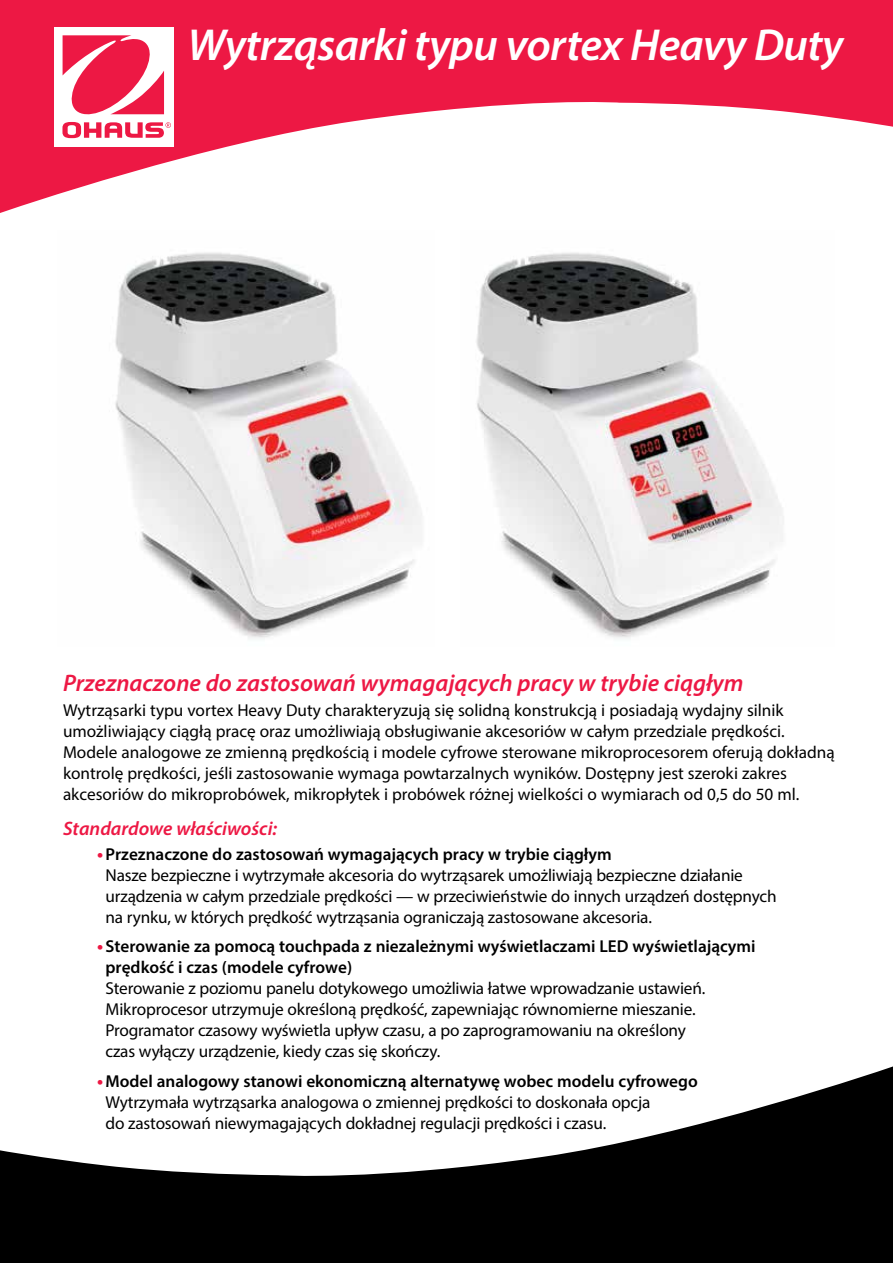
<style>
.page{position:relative;width:893px;height:1263px;background:#fff}
.page>*{position:absolute;margin:0;border:0;box-sizing:border-box;transform-origin:0 0}
.t1{font:italic 600 45px "Myriad Pro";letter-spacing:-.015em;color:#fff}
.t2{font:italic 600 24px "Myriad Pro";color:#ed1844}
.t3{font:italic 600 19.5px "Myriad Pro";color:#ed1844}
.t4{font:17.25px/21px "Myriad Pro";letter-spacing:-.01em;color:#000}
.t5{font:600 17.25px/21px "Myriad Pro";color:#000}
.s1{font-weight:700;font-size:18px;color:#ed1844}
.s2{font-weight:600}
</style>
<div class="page">
<svg style="left:0;top:0;width:893px;height:213px;fill:#ed1844"></svg>
<div style="left:54px;top:27px;width:120px;height:119px;background:#fff"></div>
<svg style="left:62px;top:35px;width:109px;height:103px"></svg>
<svg style="left:0;top:1066px;width:893px;height:197px;fill:#000"></svg>
<img style="left:115px;top:252px;width:307px;height:386px">
<img style="left:476px;top:252px;width:308px;height:386px">
<h1 class="t1" style="left:187px;top:16px;width:658px">Wytrząsarki typu vortex Heavy Duty</h1>
<h2 class="t2" style="left:63px;top:667px;width:682px">Przeznaczone do zastosowań wymagających pracy w trybie ciągłym</h2>
<p class="t4" style="left:63px;top:700px;width:773px">Wytrząsarki typu vortex Heavy Duty charakteryzują się solidną konstrukcją i posiadają wydajny silnik umożliwiający ciągłą pracę oraz umożliwiają obsługiwanie akcesoriów w całym przedziale prędkości.<br>Modele analogowe ze zmienną prędkością i modele cyfrowe sterowane mikroprocesorem oferują dokładną kontrolę prędkości, jeśli zastosowanie wymaga powtarzalnych wyników. Dostępny jest szeroki zakres akcesoriów do mikroprobówek, mikropłytek i probówek różnej wielkości o wymiarach od 0,5 do 50 ml.</p>
<p class="t3" style="left:63px;top:816px;width:216px">Standardowe właściwości:</p>
<p class="t4" style="left:106px;top:843px;width:673px;text-indent:-9px"><span class="s1">•</span> <span class="s2">Przeznaczone do zastosowań wymagających pracy w trybie ciągłym<br></span>Nasze bezpieczne i wytrzymałe akcesoria do wytrząsarek umożliwiają bezpieczne działanie urządzenia w całym przedziale prędkości — w przeciwieństwie do innych urządzeń dostępnych na rynku, w których prędkość wytrząsania ograniczają zastosowane akcesoria.</p>
<p class="t5" style="left:106px;top:936px;width:652px;text-indent:-9px"><span class="s1">•</span> Sterowanie za pomocą touchpada z niezależnymi wyświetlaczami LED wyświetlającymi prędkość i czas (modele cyfrowe)</p>
<p class="t4" style="left:106px;top:978px;width:601px">Sterowanie z poziomu panelu dotykowego umożliwia łatwe wprowadzanie ustawień.<br>Mikroprocesor utrzymuje określoną prędkość, zapewniając równomierne mieszanie.<br>Programator czasowy wyświetla upływ czasu, a po zaprogramowaniu na określony czas wyłączy urządzenie, kiedy czas się skończy.</p>
<p class="t4" style="left:106px;top:1070px;width:594px;text-indent:-9px"><span class="s1">•</span> <span class="s2">Model analogowy stanowi ekonomiczną alternatywę wobec modelu cyfrowego<br></span>Wytrzymała wytrząsarka analogowa o zmiennej prędkości to doskonała opcja<br>do zastosowań niewymagających dokładnej regulacji prędkości i czasu.</p>
</div>
